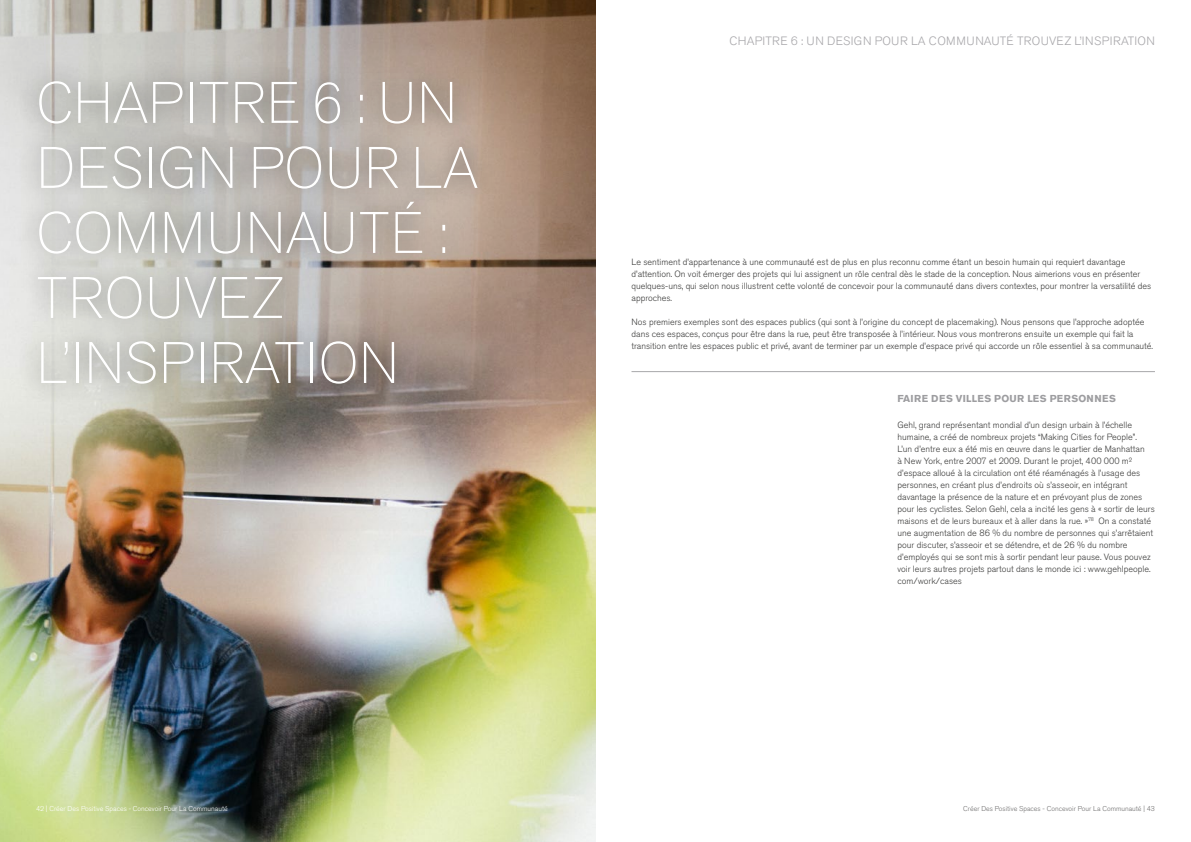
<style>
.page{position:relative;width:1191px;height:842px;background:#fff}
.page>*{position:absolute;margin:0;border:0;box-sizing:border-box;transform-origin:0 0}
.t1{font:200 58px/65px "Akzid Grtsk Next";letter-spacing:.01em;color:#fff}
.t2{font:300 12px "Akzidenz Grotesk Pro";letter-spacing:.03em;color:#a8a7aa}
.t3{font:700 10px "Akzidenz Grotesk Pro";letter-spacing:.05em;color:#9d9da0}
.t4{font:300 9px/12px "Akzidenz Grotesk Pro";color:#3c3c3b}
.t5{font:300 7px "Akzidenz Grotesk Pro";color:#fff}
.t6{font:300 7px "Akzidenz Grotesk Pro";color:#706f6f}
</style>
<div class="page">
<img style="left:0;top:0;width:595px;height:842px">
<div style="left:17px;top:60px;width:480px;height:345px;background:#000;opacity:.7"></div>
<hr style="left:631px;top:371px;width:524px;height:1px;background:#a8a7aa">
<h1 class="t1" style="left:36px;top:69px;width:443px">CHAPITRE 6 : UN<br>DESIGN POUR LA<br>COMMUNAUTÉ :<br>TROUVEZ<br>L’INSPIRATION</h1>
<p class="t5" style="left:36px;top:804px;width:193px">42 | Créer Des Positive Spaces - Concevoir Pour La Communauté</p>
<h2 class="t2" style="left:729px;top:33px;width:427px">CHAPITRE 6 : UN DESIGN POUR LA COMMUNAUTÉ TROUVEZ L’INSPIRATION</h2>
<p class="t4" style="left:631px;top:255px;width:521px">Le sentiment d’appartenance à une communauté est de plus en plus reconnu comme étant un besoin humain qui requiert davantage d’attention. On voit émerger des projets qui lui assignent un rôle central dès le stade de la conception. Nous aimerions vous en présenter quelques-uns, qui selon nous illustrent cette volonté de concevoir pour la communauté dans divers contextes, pour montrer la versatilité des approches.</p>
<p class="t4" style="left:631px;top:315px;width:523px">Nos premiers exemples sont des espaces publics (qui sont à l’origine du concept de placemaking). Nous pensons que l’approche adoptée dans ces espaces, conçus pour être dans la rue, peut être transposée à l’intérieur. Nous vous montrerons ensuite un exemple qui fait la transition entre les espaces public et privé, avant de terminer par un exemple d’espace privé qui accorde un rôle essentiel à sa communauté.</p>
<p class="t3" style="left:897px;top:392px;width:220px">FAIRE DES VILLES POUR LES PERSONNES</p>
<p class="t4" style="left:897px;top:419px;width:259px">Gehl, grand représentant mondial d’un design urbain à l’échelle humaine, a créé de nombreux projets “Making Cities for People”.<br>L’un d’entre eux a été mis en œuvre dans le quartier de Manhattan<br>à New York, entre 2007 et 2009. Durant le projet, 400 000 m² d’espace alloué à la circulation ont été réaménagés à l’usage des personnes, en créant plus d’endroits où s’asseoir, en intégrant davantage la présence de la nature et en prévoyant plus de zones pour les cyclistes. Selon Gehl, cela a incité les gens à « sortir de leurs maisons et de leurs bureaux et à aller dans la rue. »<sup>78</sup> On a constaté une augmentation de 86 % du nombre de personnes qui s’arrêtaient pour discuter, s’asseoir et se détendre, et de 26 % du nombre d’employés qui se sont mis à sortir pendant leur pause. Vous pouvez voir leurs autres projets partout dans le monde ici : www.gehlpeople. com/work/cases</p>
<p class="t6" style="left:963px;top:804px;width:193px">Créer Des Positive Spaces - Concevoir Pour La Communauté | 43</p>
</div>
